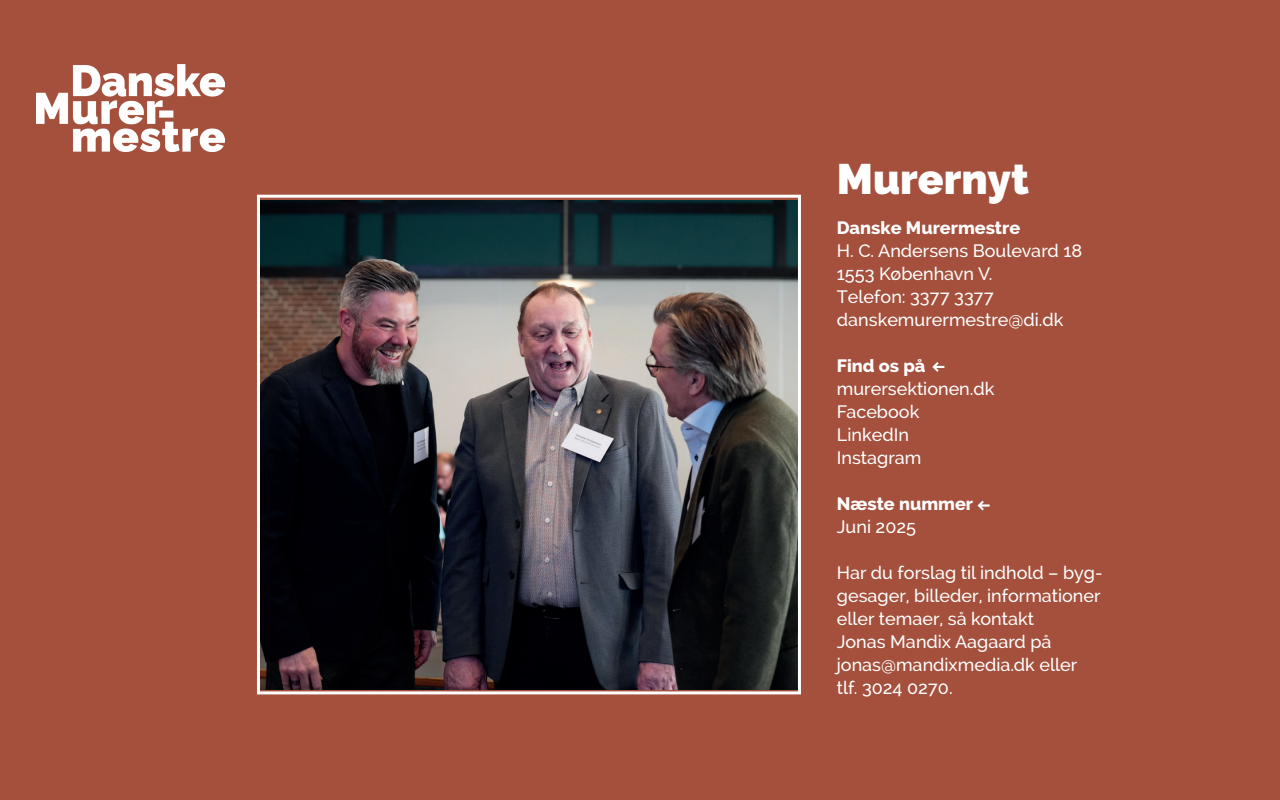
<style>
.page{position:relative;width:1280px;height:800px;background:#a4503c}
.page>*{position:absolute;margin:0;border:0;box-sizing:border-box;transform-origin:0 0}
.t1{font:900 42.5px "Raleway";color:#fff}
.t2{font:500 18px/23px "Raleway";color:#fff}
.t3{font:800 18px "Raleway";color:#fff}
</style>
<div class="page">
<img style="left:261px;top:200px;width:536px;height:489px">
<div style="left:257px;top:195px;width:544px;height:499px;border:3px solid #fff"></div>
<svg style="left:932px;top:362px;width:12px;height:10px"></svg>
<svg style="left:978px;top:501px;width:12px;height:9px"></svg>
<img style="left:36px;top:65px;width:189px;height:87px">
<h1 class="t1" style="left:837px;top:154px;width:194px">Murernyt</h1>
<p class="t3" style="left:837px;top:217px;width:185px">Danske Murermestre</p>
<p class="t2" style="left:837px;top:239px;width:247px">H. C. Andersens Boulevard 18<br>1553 København V.<br>Telefon: 3377 3377 danskemurermestre@di.dk</p>
<p class="t3" style="left:837px;top:355px;width:90px">Find os på</p>
<p class="t2" style="left:837px;top:377px;width:159px">murersektionen.dk<br>Facebook<br>LinkedIn<br>Instagram</p>
<p class="t3" style="left:837px;top:493px;width:138px">Næste nummer</p>
<p class="t2" style="left:837px;top:515px;width:81px">Juni 2025</p>
<p class="t2" style="left:837px;top:561px;width:267px">Har du forslag til indhold – byg&shy;gesager, billeder, informationer eller temaer, så kontakt<br>Jonas Mandix Aagaard på jonas@mandixmedia.dk eller<br>tlf. 3024 0270.</p>
</div>
